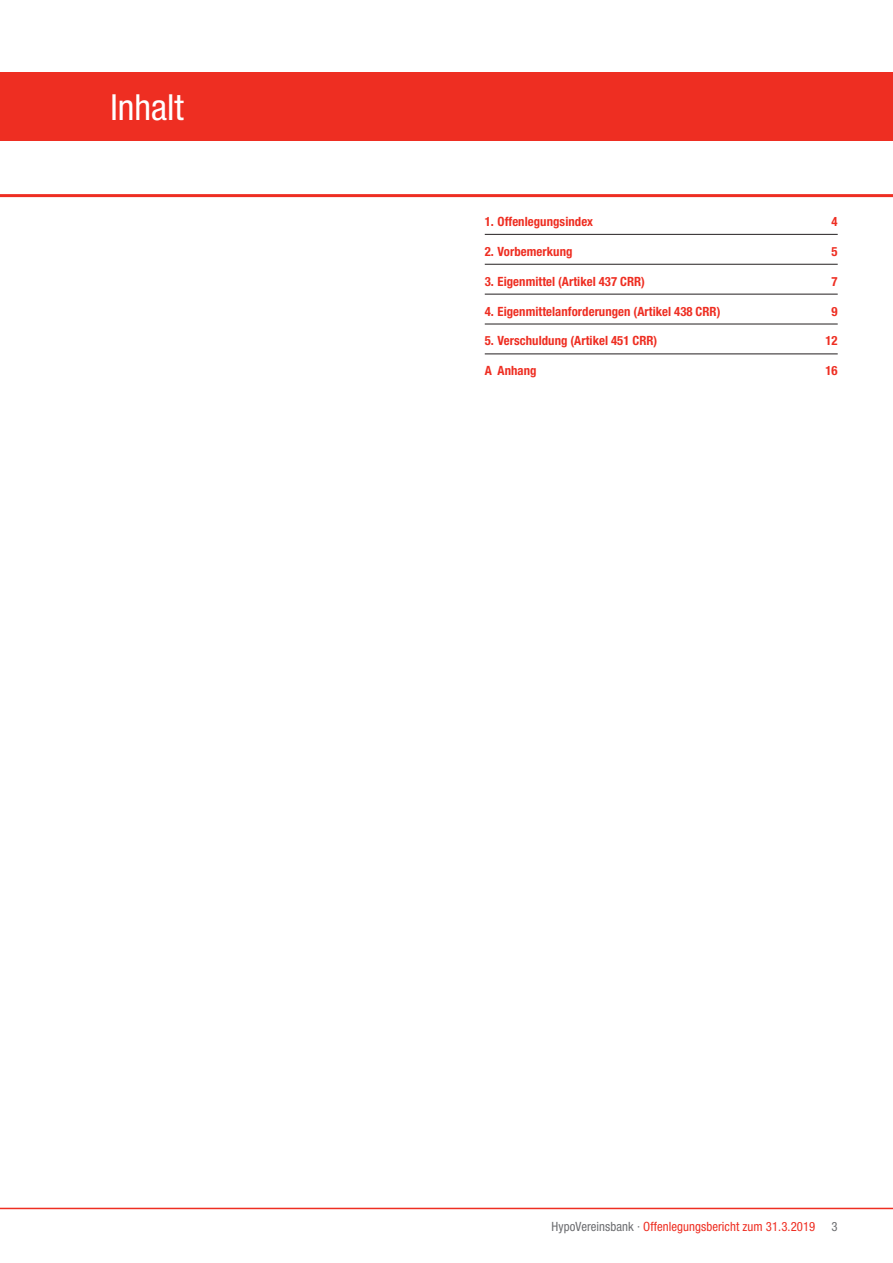
<style>
.page{position:relative;width:893px;height:1263px;background:#fff}
.page>*{position:absolute;margin:0;border:0;box-sizing:border-box;transform-origin:0 0}
.t1{font:condensed 36px "Helvetica Neue";color:#fff}
.t2{font:700 condensed 12.75px "Helvetica Neue";letter-spacing:.005em;color:#ee2e22}
.t3{font:condensed 12.75px "Helvetica Neue";letter-spacing:.005em;color:#ee2e22}
.t4{font:condensed 12.75px "Helvetica Neue";color:#6c6d70}
.s1{color:#6c6d70}
</style>
<div class="page">
<hr style="left:0;top:1208px;width:893px;height:1px;background:#ee2e22">
<div style="left:0;top:72px;width:893px;height:68px;background:#ee2e22"></div>
<hr style="left:0;top:194px;width:893px;height:3px;background:#ee2e22">
<hr style="left:485px;top:234px;width:353px;height:1px;background:#231f20">
<hr style="left:485px;top:264px;width:353px;height:1px;background:#231f20">
<hr style="left:485px;top:294px;width:353px;height:1px;background:#231f20">
<hr style="left:485px;top:324px;width:353px;height:1px;background:#231f20">
<hr style="left:485px;top:354px;width:353px;height:1px;background:#231f20">
<h1 class="t1" style="left:111px;top:87px;width:75px">Inhalt</h1>
<p class="t2" style="left:485px;top:214px;width:110px">1. Offenlegungsindex</p>
<p class="t2" style="left:832px;top:214px;width:8px">4</p>
<p class="t2" style="left:485px;top:244px;width:89px">2. Vorbemerkung</p>
<p class="t2" style="left:832px;top:244px;width:8px">5</p>
<p class="t2" style="left:485px;top:273px;width:162px">3. Eigenmittel (Artikel 437 CRR)</p>
<p class="t2" style="left:832px;top:273px;width:8px">7</p>
<p class="t2" style="left:485px;top:303px;width:237px">4. Eigenmittelanforderungen (Artikel 438 CRR)</p>
<p class="t2" style="left:832px;top:303px;width:8px">9</p>
<p class="t2" style="left:485px;top:333px;width:174px">5. Verschuldung (Artikel 451 CRR)</p>
<p class="t2" style="left:825px;top:333px;width:14px">12</p>
<p class="t2" style="left:485px;top:363px;width:53px">A Anhang</p>
<p class="t2" style="left:825px;top:363px;width:14px">16</p>
<p class="t3" style="left:552px;top:1218px;width:265px"><span class="s1">HypoVereinsbank ·</span> Offenlegungsbericht zum 31.3.2019</p>
<p class="t4" style="left:832px;top:1218px;width:8px">3</p>
</div>
